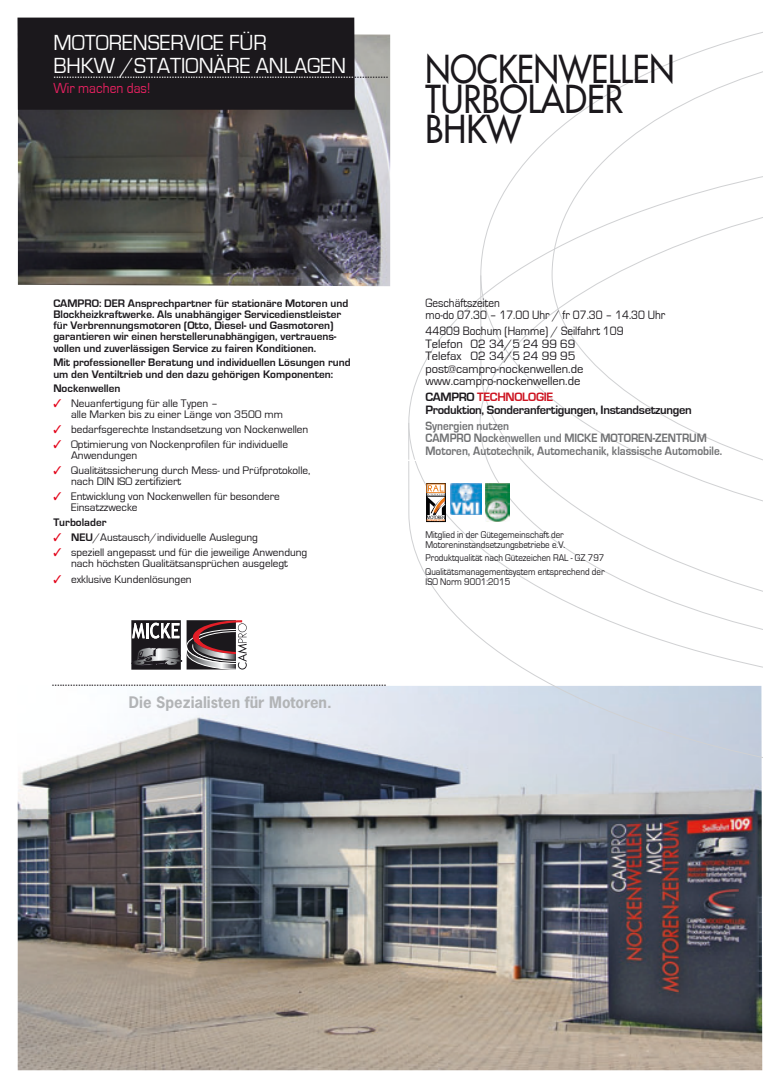
<style>
.page{position:relative;width:780px;height:1088px;background:#fff}
.page>*{position:absolute;margin:0;border:0;box-sizing:border-box;transform-origin:0 0}
.t1{font:37.5px/30px "Futura";color:#1b181c;scale:.85 1}
.t2{font:22.5px/22.5px "Eurostile";color:#fff;scale:.95 1}
.t3{font:15px/15px "Eurostile";color:#fff;scale:.9 1}
.t4{font:15px "Eurostile";color:#1b181c;scale:.9 1}
.t5{font:700 15px "News Gothic";color:#b2b4b6}
.t6{font:12.5px/12.5px "Eurostile";color:#1b181c;scale:.9 1}
.t7{font:700 12.5px/12.5px "Eurostile";color:#707173;scale:.9 1}
.t8{font:700 12.5px/12.5px "Eurostile";letter-spacing:-.025em;color:#1b181c}
.t9{font:11.25px/11.2px "Eurostile";color:#1b181c}
.t10{font:700 11.25px/11.2px "Eurostile";color:#1b181c}
.t11{font:10px/10px "Eurostile";color:#1b181c;scale:.9 1}
.s1{color:#1b181c}
.s2{color:#e72160}
.s3{color:#e3061c}
.s4{font-weight:700}
.s5{color:#cd1421}
</style>
<div class="page">
<img style="left:18px;top:686px;width:744px;height:384px">
<svg style="left:408px;top:423px;width:354px;height:338px"></svg>
<svg style="left:480px;top:32px;width:282px;height:243px"></svg>
<svg style="left:480px;top:275px;width:282px;height:322px"></svg>
<img style="left:485px;top:483px;width:24px;height:39px">
<div style="left:426px;top:496px;width:19px;height:26px;border:1px solid #020203"></div>
<svg style="left:426px;top:483px;width:19px;height:38px"></svg>
<img style="left:450px;top:483px;width:31px;height:32px">
<hr style="left:0;top:460px;width:461px;height:1px;background:#fff">
<img style="left:18px;top:34px;width:372px;height:252px">
<div style="left:17px;top:18px;width:338px;height:92px;background:#1b181c"></div>
<div style="left:131px;top:620px;width:50px;height:50px;background:#666466"></div>
<svg style="left:132px;top:620px;width:115px;height:49px;background:#73676a"></svg>
<h2 class="t2" style="left:53px;top:32px;width:309px">MOTORENSERVICE FÜR<br>BHKW /STATIONÄRE ANLAGEN</h2>
<h3 class="t3" style="left:53px;top:66px;width:374px">..................................................................................................................<span class="s1">.............<br></span><span class="s2">Wir machen das!</span></h3>
<h1 class="t1" style="left:425px;top:54px;width:294px">NOCKENWELLEN<br>TURBOLADER<br>BHKW</h1>
<p class="t10" style="left:53px;top:297px;width:296px">CAMPRO: DER Ansprechpartner für stationäre Motoren und Blockheizkraftwerke. Als unabhängiger Servicedienstleister für Verbrennungsmotoren (Otto, Diesel- und Gasmotoren) garantieren wir einen herstellerunabhängigen, vertrauens&shy;vollen und zuverlässigen Service zu fairen Konditionen.</p>
<p class="t10" style="left:53px;top:357px;width:299px">Mit professioneller Beratung und individuellen Lösungen rund um den Ventiltrieb und den dazu gehörigen Komponenten:</p>
<p class="t10" style="left:53px;top:383px;width:69px">Nockenwellen</p>
<p class="t9" style="left:71px;top:398px;width:214px;text-indent:-18px"><span class="s3">✓</span> Neuanfertigung für alle Typen –<br>alle Marken bis zu einer Länge von 3500 mm</p>
<p class="t9" style="left:53px;top:424px;width:256px"><span class="s3">✓</span> bedarfsgerechte Instandsetzung von Nockenwellen</p>
<p class="t9" style="left:71px;top:439px;width:218px;text-indent:-18px"><span class="s3">✓</span> Optimierung von Nockenprofilen für individuelle<br>Anwendungen</p>
<p class="t9" style="left:71px;top:465px;width:241px;text-indent:-18px"><span class="s3">✓</span> Qualitätssicherung durch Mess- und Prüfprotokolle, nach DIN ISO zertifiziert</p>
<p class="t9" style="left:71px;top:491px;width:210px;text-indent:-18px"><span class="s3">✓</span> Entwicklung von Nockenwellen für besondere<br>Einsatzzwecke</p>
<p class="t10" style="left:53px;top:517px;width:55px">Turbolader</p>
<p class="t9" style="left:53px;top:532px;width:206px"><span class="s3">✓</span> <span class="s4">NEU</span>/Austausch/individuelle Auslegung</p>
<p class="t9" style="left:53px;top:547px;width:255px;text-align:center"><span class="s3">✓</span> speziell angepasst und für die jeweilige Anwendung nach höchsten Qualitätsansprüchen ausgelegt</p>
<p class="t9" style="left:53px;top:574px;width:140px"><span class="s3">✓</span> exklusive Kundenlösungen</p>
<h3 class="t4" style="left:52px;top:672px;width:373px">...............................................................................................................................</h3>
<h3 class="t5" style="left:129px;top:692px;width:204px">Die Spezialisten für Motoren.</h3>
<p class="t6" style="left:425px;top:297px;width:268px">Geschäftszeiten<br>mo-do 07.30 – 17.00 Uhr / fr 07.30 – 14.30 Uhr</p>
<p class="t6" style="left:425px;top:325px;width:221px">44809 Bochum (Hamme) / Seilfahrt 109<br>Telefon 02 34/5 24 99 69<br>Telefax 02 34/5 24 99 95 post@campro-nockenwellen.de www.campro-nockenwellen.de</p>
<p class="t8" style="left:425px;top:391px;width:268px">CAMPRO <span class="s5">TECHNOLOGIE<br></span>Produktion, Sonderanfertigungen, Instandsetzungen</p>
<p class="t7" style="left:425px;top:420px;width:331px">Synergien nutzen<br>CAMPRO Nockenwellen und MICKE MOTOREN-ZENTRUM<br>Motoren, Autotechnik, Automechanik, klassische Automobile.</p>
<p class="t11" style="left:425px;top:529px;width:157px">Mitglied in der Gütegemeinschaft der<br>Motoreninstandsetzungsbetriebe e.V.</p>
<p class="t11" style="left:425px;top:551px;width:200px;line-height:13.5px">Produktqualität nach Gütezeichen RAL - GZ 797<br>Qualitätsmanagementsystem entsprechend der</p>
<p class="t11" style="left:425px;top:577px;width:96px">ISO Norm 9001:2015</p>
</div>
